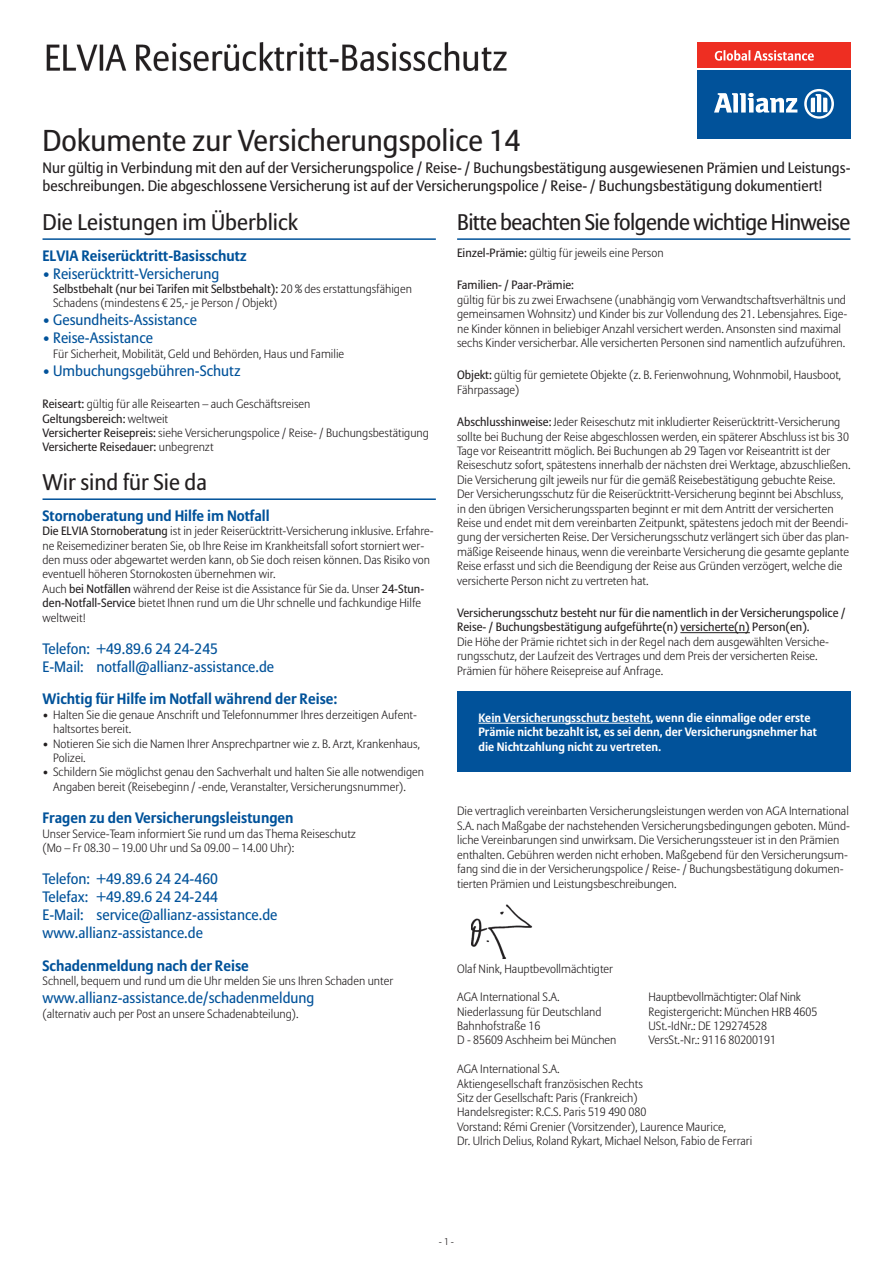
<style>
.page{position:relative;width:893px;height:1263px;background:#fff}
.page>*{position:absolute;margin:0;border:0;box-sizing:border-box;transform-origin:0 0}
.t1{font:30px "Allianz Sans";color:#231f20}
.t2{font:22.5px "Allianz Sans";letter-spacing:-.025em;color:#231f20}
.t3{font:22.5px "Allianz Sans";color:#231f20}
.t4{font:15px/18px "Allianz Sans";color:#01529a}
.t5{font:15px/18px "Allianz Sans";color:#231f20}
.t6{font:700 15px "Allianz Sans";color:#01529a}
.t7{font:300 12px/14.4px "Allianz Sans";color:#231f20}
.t8{font:12px/14.4px "Allianz Sans";color:#231f20}
.t9{font:700 12px/14.4px "Allianz Sans";color:#fff}
.t10{font:300 9.75px "Allianz Sans";color:#231f20}
.s1{font-weight:400}
</style>
<div class="page">
<img style="left:46px;top:43px;width:461px;height:29px">
<hr style="left:43px;top:238px;width:393px;height:2px;background:#01529a">
<hr style="left:43px;top:498px;width:393px;height:2px;background:#01529a">
<hr style="left:457px;top:238px;width:393px;height:2px;background:#01529a">
<hr style="left:680px;top:632px;width:70px;height:1px;background:#231f20">
<div style="left:457px;top:691px;width:393px;height:81px;background:#01529a"></div>
<hr style="left:478px;top:723px;width:172px;height:1px;background:#fff">
<img style="left:471px;top:904px;width:62px;height:55px">
<div style="left:697px;top:43px;width:153px;height:25px;background:#ee2e22"></div>
<div style="left:697px;top:70px;width:153px;height:68px;background:#01529a"></div>
<svg style="left:714px;top:93px;width:83px;height:20px"></svg>
<svg style="left:804px;top:89px;width:30px;height:30px"></svg>
<svg style="left:715px;top:50px;width:99px;height:11px"></svg>
<h1 class="t1" style="left:43px;top:122px;width:479px">Dokumente zur Versicherungspolice 14</h1>
<p class="t5" style="left:43px;top:159px;width:809px">Nur gültig in Verbindung mit den auf der Versicherungspolice / Reise- / Buchungsbestätigung ausgewiesenen Prämien und Leistungs&shy;beschreibungen. Die abgeschlossene Versicherung ist auf der Versicherungspolice / Reise- / Buchungsbestätigung dokumentiert!</p>
<h2 class="t3" style="left:43px;top:208px;width:257px">Die Leistungen im Überblick</h2>
<p class="t6" style="left:43px;top:246px;width:206px">ELVIA Reiserücktritt-Basisschutz</p>
<p class="t4" style="left:43px;top:264px;width:178px">• Reiserücktritt-Versicherung</p>
<p class="t7" style="left:53px;top:281px;width:360px"><span class="s1">Selbstbehalt (nur bei Tarifen mit Selbstbehalt):</span> 20 % des erstattungsfähigen<br>Schadens (mindestens € 25,- je Person / Objekt)</p>
<p class="t4" style="left:43px;top:311px;width:156px">• Gesundheits-Assistance</p>
<p class="t4" style="left:43px;top:329px;width:112px">• Reise-Assistance</p>
<p class="t7" style="left:53px;top:346px;width:293px">Für Sicherheit, Mobilität, Geld und Behörden, Haus und Familie</p>
<p class="t4" style="left:43px;top:361px;width:200px">• Umbuchungsgebühren-Schutz</p>
<p class="t7" style="left:43px;top:397px;width:388px"><span class="s1">Reiseart:</span> gültig für alle Reisearten – auch Geschäftsreisen<br><span class="s1">Geltungsbereich:</span> weltweit<br><span class="s1">Versicherter Reisepreis:</span> siehe Versicherungspolice / Reise- / Buchungsbestätigung <span class="s1">Versicherte Reisedauer:</span> unbegrenzt</p>
<h2 class="t3" style="left:43px;top:468px;width:166px">Wir sind für Sie da</h2>
<p class="t6" style="left:43px;top:506px;width:229px">Stornoberatung und Hilfe im Notfall</p>
<p class="t7" style="left:43px;top:524px;width:393px"><span class="s1">Die ELVIA Stornoberatung</span> ist in jeder Reiserücktritt-Versicherung inklusive. Erfahre&shy;ne Reisemediziner beraten Sie, ob Ihre Reise im Krankheitsfall sofort storniert wer&shy;den muss oder abgewartet werden kann, ob Sie doch reisen können. Das Risiko von eventuell höheren Stornokosten übernehmen wir.<br>Auch <span class="s1">bei Notfällen</span> während der Reise ist die Assistance für Sie da. Unser <span class="s1">24-Stun&shy;den-Notfall-Service</span> bietet Ihnen rund um die Uhr schnelle und fachkundige Hilfe weltweit!</p>
<p class="t4" style="left:43px;top:639px;width:233px">Telefon: +49.89.6 24 24-245<br>E-Mail: notfall@allianz-assistance.de</p>
<p class="t6" style="left:43px;top:690px;width:297px">Wichtig für Hilfe im Notfall während der Reise:</p>
<p class="t7" style="left:53px;top:707px;width:365px;text-indent:-11px">• Halten Sie die genaue Anschrift und Telefonnummer Ihres derzeitigen Aufent&shy;haltsortes bereit.</p>
<p class="t7" style="left:53px;top:736px;width:368px;text-indent:-11px">• Notieren Sie sich die Namen Ihrer Ansprechpartner wie z. B. Arzt, Krankenhaus,<br>Polizei.</p>
<p class="t7" style="left:53px;top:765px;width:373px;text-indent:-11px">• Schildern Sie möglichst genau den Sachverhalt und halten Sie alle notwendigen<br>Angaben bereit (Reisebeginn / -ende, Veranstalter, Versicherungsnummer).</p>
<p class="t6" style="left:43px;top:809px;width:253px">Fragen zu den Versicherungsleistungen</p>
<p class="t7" style="left:43px;top:826px;width:315px">Unser Service-Team informiert Sie rund um das Thema Reiseschutz (Mo – Fr 08.30 – 19.00 Uhr und Sa 09.00 – 14.00 Uhr):</p>
<p class="t4" style="left:43px;top:870px;width:237px">Telefon: +49.89.6 24 24-460<br>Telefax: +49.89.6 24 24-244<br>E-Mail: service@allianz-assistance.de www.allianz-assistance.de</p>
<p class="t6" style="left:43px;top:956px;width:208px">Schadenmeldung nach der Reise</p>
<p class="t7" style="left:43px;top:974px;width:352px">Schnell, bequem und rund um die Uhr melden Sie uns Ihren Schaden unter</p>
<p class="t4" style="left:43px;top:989px;width:273px">www.allianz-assistance.de/schadenmeldung</p>
<p class="t7" style="left:43px;top:1006px;width:258px">(alternativ auch per Post an unsere Schadenabteilung).</p>
<h2 class="t2" style="left:457px;top:208px;width:395px">Bitte beachten Sie folgende wichtige Hinweise</h2>
<p class="t7" style="left:457px;top:245px;width:208px"><span class="s1">Einzel-Prämie:</span> gültig für jeweils eine Person</p>
<p class="t8" style="left:457px;top:278px;width:118px">Familien- / Paar-Prämie:</p>
<p class="t7" style="left:457px;top:292px;width:392px">gültig für bis zu zwei Erwachsene (unabhängig vom Verwandtschaftsverhältnis und gemeinsamen Wohnsitz) und Kinder bis zur Vollendung des 21. Lebensjahres. Eige&shy;ne Kinder können in beliebiger Anzahl versichert werden. Ansonsten sind maximal sechs Kinder versicherbar. Alle versicherten Personen sind namentlich aufzuführen.</p>
<p class="t7" style="left:457px;top:368px;width:385px"><span class="s1">Objekt:</span> gültig für gemietete Objekte (z. B. Ferienwohnung, Wohnmobil, Hausboot,<br>Fährpassage)</p>
<p class="t7" style="left:457px;top:415px;width:395px"><span class="s1">Abschlusshinweise:</span> Jeder Reiseschutz mit inkludierter Reiserücktritt-Versicherung sollte bei Buchung der Reise abgeschlossen werden, ein späterer Abschluss ist bis 30<br>Tage vor Reiseantritt möglich. Bei Buchungen ab 29 Tagen vor Reiseantritt ist der Reiseschutz sofort, spätestens innerhalb der nächsten drei Werktage, abzuschließen.<br>Die Versicherung gilt jeweils nur für die gemäß Reisebestätigung gebuchte Reise.<br>Der Versicherungsschutz für die Reiserücktritt-Versicherung beginnt bei Abschluss, in den übrigen Versicherungssparten beginnt er mit dem Antritt der versicherten Reise und endet mit dem vereinbarten Zeitpunkt, spätestens jedoch mit der Beendi&shy;gung der versicherten Reise. Der Versicherungsschutz verlängert sich über das plan&shy;mäßige Reiseende hinaus, wenn die vereinbarte Versicherung die gesamte geplante Reise erfasst und sich die Beendigung der Reise aus Gründen verzögert, welche die versicherte Person nicht zu vertreten hat.</p>
<p class="t8" style="left:457px;top:605px;width:390px">Versicherungsschutz besteht nur für die namentlich in der Versicherungspolice /<br>Reise- / Buchungsbestätigung aufgeführte(n) versicherte(n) Person(en).</p>
<p class="t7" style="left:457px;top:634px;width:373px">Die Höhe der Prämie richtet sich in der Regel nach dem ausgewählten Versiche&shy;rungsschutz, der Laufzeit des Vertrages und dem Preis der versicherten Reise.<br>Prämien für höhere Reisepreise auf Anfrage.</p>
<p class="t9" style="left:478px;top:710px;width:340px">Kein Versicherungsschutz besteht, wenn die einmalige oder erste<br>Prämie nicht bezahlt ist, es sei denn, der Versicherungsnehmer hat die Nichtzahlung nicht zu vertreten.</p>
<p class="t7" style="left:457px;top:804px;width:394px">Die vertraglich vereinbarten Versicherungsleistungen werden von AGA International S.A. nach Maßgabe der nachstehenden Versicherungsbedingungen geboten. Münd&shy;liche Vereinbarungen sind unwirksam. Die Versicherungssteuer ist in den Prämien enthalten. Gebühren werden nicht erhoben. Maßgebend für den Versicherungsum&shy;fang sind die in der Versicherungspolice / Reise- / Buchungsbestätigung dokumen&shy;tierten Prämien und Leistungsbeschreibungen.</p>
<p class="t7" style="left:457px;top:962px;width:157px">Olaf Nink, Hauptbevollmächtigter</p>
<p class="t7" style="left:457px;top:989px;width:104px">AGA International S.A.</p>
<p class="t7" style="left:648px;top:989px;width:154px">Hauptbevollmächtigter: Olaf Nink</p>
<p class="t7" style="left:457px;top:1004px;width:146px">Niederlassung für Deutschland</p>
<p class="t7" style="left:648px;top:1004px;width:170px">Registergericht: München HRB 4605</p>
<p class="t7" style="left:457px;top:1018px;width:85px">Bahnhofstraße 16</p>
<p class="t7" style="left:648px;top:1018px;width:120px">USt.-IdNr.: DE 129274528</p>
<p class="t7" style="left:457px;top:1033px;width:161px">D - 85609 Aschheim bei München</p>
<p class="t7" style="left:648px;top:1033px;width:129px">VersSt.-Nr.: 9116 80200191</p>
<p class="t7" style="left:457px;top:1061px;width:297px">AGA International S.A.<br>Aktiengesellschaft französischen Rechts<br>Sitz der Gesellschaft: Paris (Frankreich)<br>Handelsregister: R.C.S. Paris 519 490 080<br>Vorstand: Rémi Grenier (Vorsitzender), Laurence Maurice,<br>Dr. Ulrich Delius, Roland Rykart, Michael Nelson, Fabio de Ferrari</p>
<p class="t10" style="left:439px;top:1236px;width:17px">- 1 -</p>
</div>
